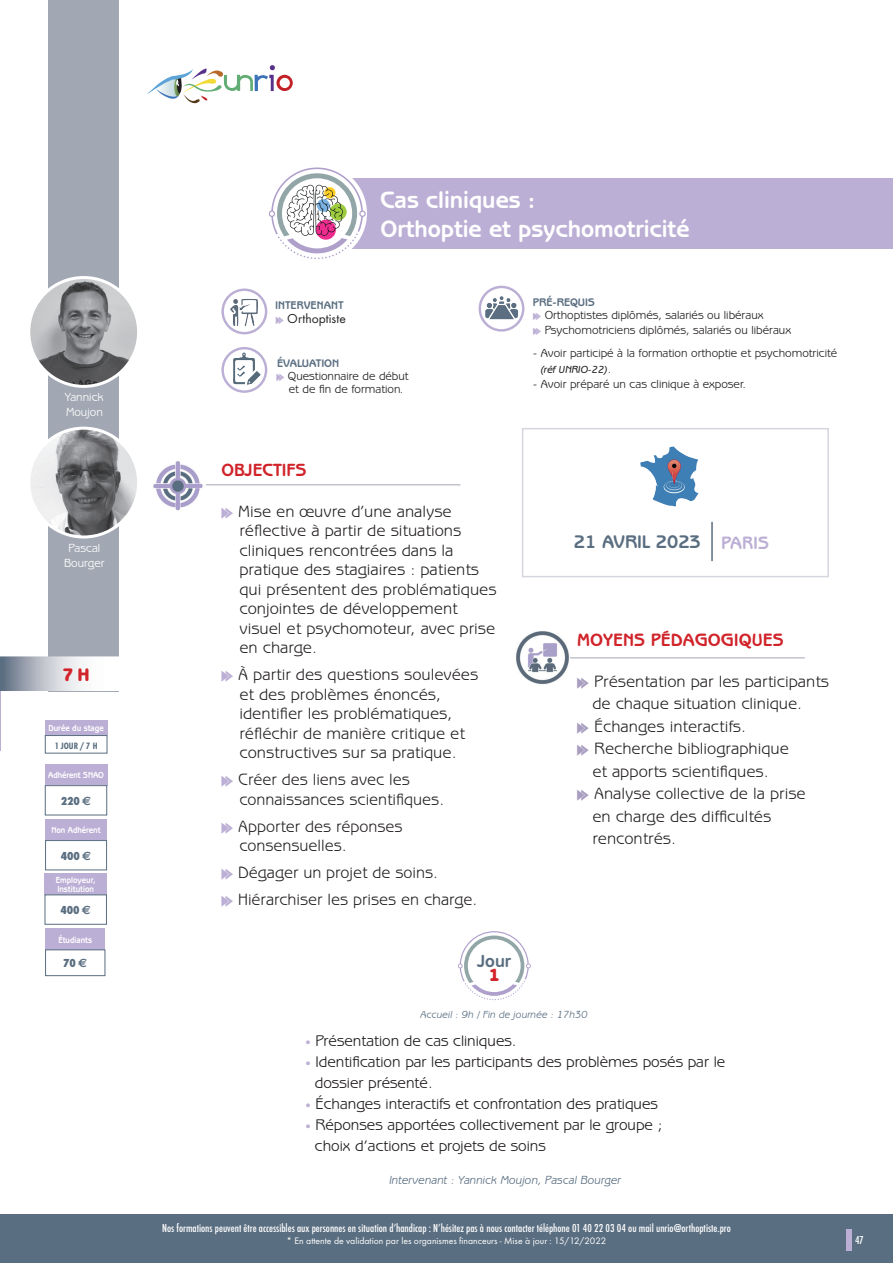
<style>
.page{position:relative;width:893px;height:1263px;background:#fff}
.page>*{position:absolute;margin:0;border:0;box-sizing:border-box;transform-origin:0 0}
.t1{font:700 24.15px/28.5px "Benguiat Gothic IT Cby BT";color:#fff}
.t2{font:700 18.6px "Benguiat Gothic IT Cby BT";color:#5a6e81}
.t3{font:800 18.6px "Benguiat Gothic IT Cby BT";color:#d1232a}
.t4{font:700 18px "Benguiat Gothic";color:#d1232a}
.t5{font:700 18px "Benguiat Gothic IT Cby BT";color:#d1232a}
.t6{font:700 17.85px "Benguiat Gothic IT Cby BT";color:#5a6e81}
.t7{font:800 17.85px "Benguiat Gothic IT Cby BT";color:#d1232a}
.t8{font:16.5px/19.5px "Benguiat Gothic";color:#231f20}
.t9{font:15.75px/21px "Benguiat Gothic IT Cby BT";color:#231f20}
.t10{font:13.5px "Futura T";color:#231f20}
.t11{font:12px/13.2px "Benguiat Gothic IT Cby BT";color:#231f20}
.t12{font:500 condensed 12px "Futura T";color:#fff}
.t13{font:italic 12px "Benguiat Gothic IT Cby BT";color:#5a6e81}
.t14{font:12px/15px "Benguiat Gothic IT Cby BT";color:#fff;text-align:center}
.t15{font:800 condensed 12px "Futura T";color:#5a6e81}
.t16{font:700 11.25px "Benguiat Gothic IT Cby BT";color:#5a6e81}
.t17{font:700 11.25px "Benguiat Gothic";color:#5a6e81}
.t18{font:italic 10.5px "Benguiat Gothic IT Cby BT";color:#5a6e81}
.t19{font:10.5px "Benguiat Gothic IT Cby BT Med Ital";color:#231f20}
.t20{font:9.75px "Futura T";color:#fff}
.t21{font:700 condensed 9.6px "Futura T";color:#5a6e81}
.t22{font:700 9px/8.7px "Benguiat Gothic IT Cby BT";color:#fff;scale:.9 1}
.s1{font-family:"Euro Sans";font-weight:700;font-stretch:normal}
.s2{font-family:"Benguiat Gothic IT Cby BT";font-size:12px}
.s3{font-family:"Benguiat Gothic";font-size:18px;color:#bcafd5}
.s4{font-family:"Didot";font-size:10.5px;color:#bcafd5}
</style>
<div class="page">
<div style="left:0;top:1214px;width:893px;height:49px;background:#5a6e81"></div>
<div style="left:846px;top:1229px;width:6px;height:21px;background:#bcafd5"></div>
<hr style="left:0;top:691px;width:1px;height:60px;background:#bcafd5">
<div style="left:318px;top:178px;width:575px;height:71px;background:#bcafd5"></div>
<svg style="left:223px;top:290px;width:43px;height:43px"></svg>
<div style="left:221px;top:288px;width:46px;height:46px;border:2px solid #bcafd5;border-radius:50%"></div>
<img style="left:230px;top:299px;width:29px;height:27px">
<svg style="left:223px;top:348px;width:43px;height:44px"></svg>
<div style="left:221px;top:347px;width:46px;height:46px;border:2px solid #bcafd5;border-radius:50%"></div>
<img style="left:233px;top:352px;width:28px;height:33px">
<svg style="left:480px;top:287px;width:43px;height:43px"></svg>
<div style="left:479px;top:286px;width:45px;height:46px;border:2px solid #bcafd5;border-radius:50%"></div>
<img style="left:485px;top:296px;width:33px;height:23px">
<hr style="left:205px;top:484px;width:256px;height:1px;background:#c2c5cd">
<hr style="left:566px;top:657px;width:239px;height:1px;background:#c2c5cd">
<div style="left:48px;top:0;width:71px;height:691px;background:#a2a8b3"></div>
<svg style="left:3px;top:659px;width:113px;height:29px;background:#cccfd6"></svg>
<div style="left:0;top:656px;width:119px;height:35px;border:2px solid #fff"></div>
<img style="left:153px;top:461px;width:50px;height:50px">
<img style="left:516px;top:631px;width:53px;height:53px">
<img style="left:31px;top:428px;width:105px;height:109px">
<div style="left:27px;top:427px;width:113px;height:111px;border:3px solid #fff;border-radius:50%"></div>
<img style="left:31px;top:277px;width:105px;height:109px">
<div style="left:27px;top:276px;width:113px;height:112px;border:3px solid #fff;border-radius:50%"></div>
<div style="left:522px;top:428px;width:307px;height:149px;border:2px solid #d4d7dd"></div>
<img style="left:640px;top:446px;width:59px;height:60px">
<hr style="left:711px;top:522px;width:2px;height:39px;background:#5a6e81">
<svg style="left:269px;top:167px;width:98px;height:92px"></svg>
<div style="left:45px;top:928px;width:60px;height:22px;background:#bcafd5"></div>
<div style="left:45px;top:873px;width:62px;height:22px;background:#bcafd5"></div>
<div style="left:45px;top:720px;width:62px;height:15px;background:#bcafd5"></div>
<div style="left:45px;top:764px;width:62px;height:21px;background:#bcafd5"></div>
<div style="left:45px;top:819px;width:62px;height:22px;background:#bcafd5"></div>
<svg style="left:45px;top:735px;width:63px;height:19px"></svg>
<svg style="left:45px;top:785px;width:62px;height:30px"></svg>
<svg style="left:45px;top:840px;width:62px;height:30px"></svg>
<svg style="left:44px;top:894px;width:63px;height:31px"></svg>
<svg style="left:45px;top:949px;width:61px;height:27px"></svg>
<svg style="left:457px;top:931px;width:74px;height:69px"></svg>
<div style="left:469px;top:941px;width:50px;height:50px;background:#fff;border-radius:50%"></div>
<svg style="left:147px;top:65px;width:146px;height:38px"></svg>
<p class="t14" style="left:65px;top:389px;width:40px;text-align:left">Yannick<br>Moujon</p>
<p class="t14" style="left:64px;top:540px;width:42px">Pascal<br>Bourger</p>
<p class="t3" style="left:62px;top:663px;width:29px">7 H</p>
<p class="t22" style="left:48px;top:724px;width:63px">Durée du stage</p>
<p class="t22" style="left:48px;top:771px;width:64px">Adhérent SNAO</p>
<p class="t21" style="left:55px;top:740px;width:44px">1 JOUR / 7 H</p>
<p class="t15" style="left:61px;top:794px;width:32px">220 <span class="s1">E</span></p>
<p class="t22" style="left:51px;top:826px;width:56px">Non Adhérent</p>
<p class="t15" style="left:61px;top:849px;width:32px">400 <span class="s1">E</span></p>
<p class="t22" style="left:56px;top:875px;width:45px">Employeur,<br>Institution</p>
<p class="t15" style="left:60px;top:903px;width:32px">400 <span class="s1">E</span></p>
<p class="t22" style="left:58px;top:935px;width:39px">Étudiants</p>
<p class="t15" style="left:63px;top:956px;width:26px">70 <span class="s1">E</span></p>
<h1 class="t1" style="left:380px;top:185px;width:311px">Cas cliniques :<br>Orthoptie et psychomotricité</h1>
<p class="t17" style="left:275px;top:299px;width:70px">INTERVENANT</p>
<p class="t10" style="left:287px;top:311px;width:60px">Orthoptiste</p>
<p class="t16" style="left:277px;top:356px;width:64px">ÉVALUATION</p>
<p class="t11" style="left:288px;top:369px;width:122px">Questionnaire de début et de fin de formation.</p>
<p class="t16" style="left:533px;top:295px;width:63px">PRÉ-REQUIS</p>
<p class="t11" style="left:545px;top:307px;width:248px;line-height:15.3px">Orthoptistes diplômés, salariés ou libéraux<br>Psychomotriciens diplômés, salariés ou libéraux</p>
<p class="t11" style="left:533px;top:346px;width:306px">- Avoir participé à la formation orthoptie et psychomotricité</p>
<p class="t19" style="left:540px;top:362px;width:73px">(réf UNRIO-22)<span class="s2">.</span></p>
<p class="t11" style="left:533px;top:377px;width:214px">- Avoir préparé un cas clinique à exposer.</p>
<p class="t5" style="left:221px;top:459px;width:86px">OBJECTIFS</p>
<p class="t8" style="left:238px;top:501px;width:260px">Mise en œuvre d’une analyse réflective à partir de situations cliniques rencontrées dans la pratique des stagiaires : patients qui présentent des problématiques conjointes de développement visuel et psychomoteur, avec prise en charge.</p>
<p class="t8" style="left:238px;top:664px;width:242px">À partir des questions soulevées et des problèmes énoncés, identifier les problématiques, réfléchir de manière critique et constructives sur sa pratique.</p>
<p class="t8" style="left:238px;top:769px;width:208px">Créer des liens avec les connaissances scientifiques.</p>
<p class="t8" style="left:238px;top:816px;width:166px">Apporter des réponses consensuelles.</p>
<p class="t8" style="left:238px;top:859px;width:241px;line-height:27px">Dégager un projet de soins.<br>Hiérarchiser les prises en charge.</p>
<p class="t6" style="left:477px;top:950px;width:35px">Jour</p>
<p class="t7" style="left:489px;top:964px;width:12px">1</p>
<p class="t2" style="left:574px;top:530px;width:197px">21 AVRIL 2023 <span class="s3">PARIS</span></p>
<p class="t4" style="left:577px;top:629px;width:208px">MOYENS PÉDAGOGIQUES</p>
<p class="t8" style="left:592px;top:670px;width:238px;line-height:22.5px">Présentation par les participants de chaque situation clinique.<br>Échanges interactifs.<br>Recherche bibliographique<br>et apports scientifiques.<br>Analyse collective de la prise<br>en charge des difficultés rencontrés.</p>
<p class="t18" style="left:421px;top:1008px;width:169px">Accueil : 9h / Fin de journée : 17h30</p>
<p class="t9" style="left:306px;top:1030px;width:213px"><span class="s4">•</span> Présentation de cas cliniques.</p>
<p class="t9" style="left:315px;top:1051px;width:412px;text-indent:-9px"><span class="s4">•</span> Identification par les participants des problèmes posés par le dossier présenté.</p>
<p class="t9" style="left:306px;top:1093px;width:354px"><span class="s4">•</span> Échanges interactifs et confrontation des pratiques</p>
<p class="t9" style="left:315px;top:1114px;width:349px;text-indent:-9px"><span class="s4">•</span> Réponses apportées collectivement par le groupe ; choix d’actions et projets de soins</p>
<p class="t13" style="left:389px;top:1172px;width:233px">Intervenant : Yannick Moujon, Pascal Bourger</p>
<p class="t12" style="left:162px;top:1221px;width:570px">Nos formations peuvent être accessibles aux personnes en situation d’handicap : N’hésitez pas à nous contacter téléphone 01 40 22 03 04 ou mail unrio@orthoptiste.pro</p>
<p class="t20" style="left:287px;top:1235px;width:321px">* En attente de validation par les organismes financeurs - Mise à jour : 15/12/2022</p>
<p class="t12" style="left:855px;top:1233px;width:10px">47</p>
</div>
